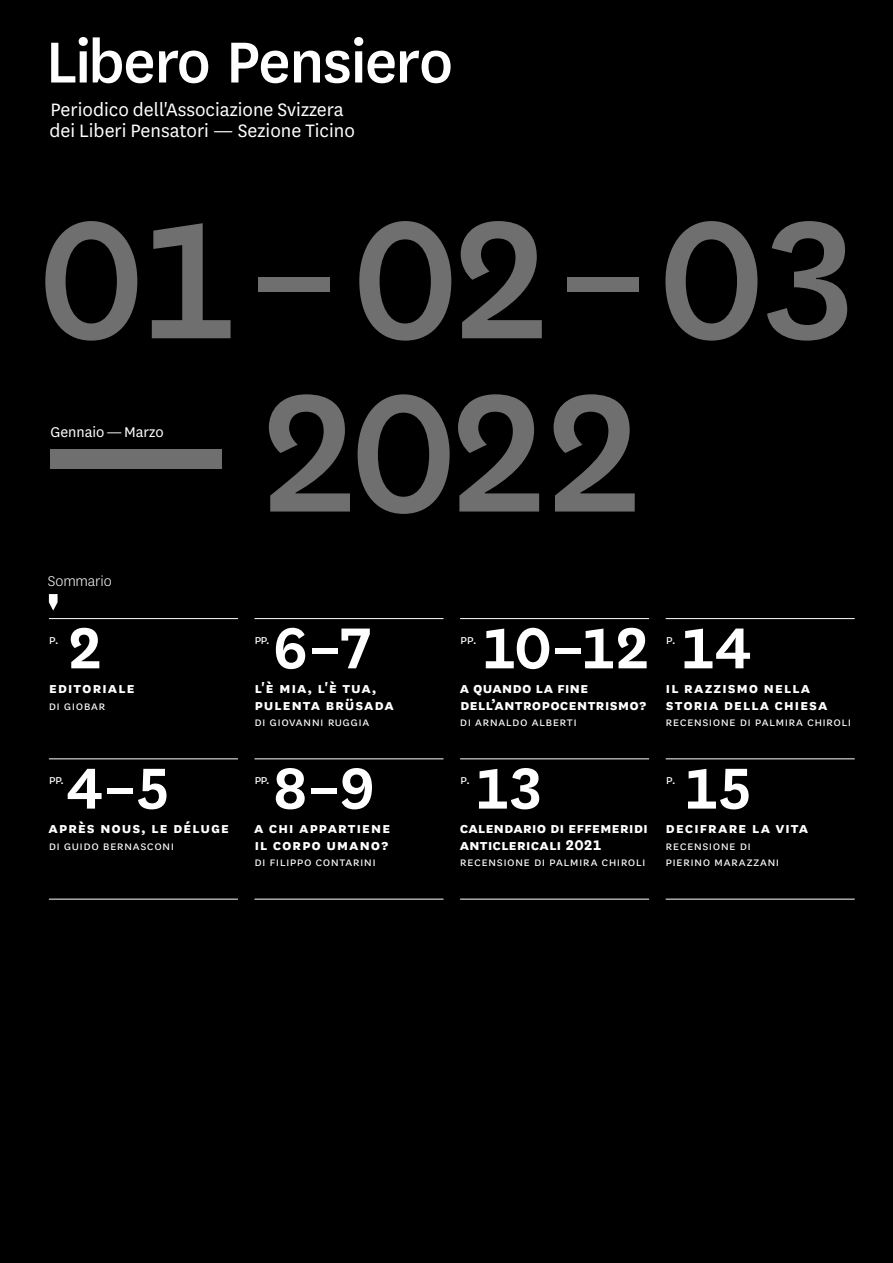
<style>
.page{position:relative;width:893px;height:1263px;background:#000}
.page>*{position:absolute;margin:0;border:0;box-sizing:border-box;transform-origin:0 0}
.t1{font:500 195px "National";letter-spacing:-.08em;color:#706f6f}
.t2{font:600 67.5px "National";letter-spacing:-.07em;color:#fff}
.t3{font:500 67.5px "National";letter-spacing:-.025em;color:#fff}
.t4{font:21px/21px "National";color:#fff}
.t5{font:700 16.5px/16.5px "National";letter-spacing:.04em;color:#fff}
.t6{font:700 16.5px/16.5px "National";letter-spacing:-.005em;color:#fff}
.t7{font:700 16.5px/16.5px "National";color:#fff}
.t8{font:16.5px "National";color:#fff}
.t9{font:300 16.5px "National";letter-spacing:-.01em;color:#fff}
.t10{font:14.25px "National";letter-spacing:-.06em;color:#fff}
.t11{font:13.5px/16.5px "National";letter-spacing:.03em;color:#fff}
.s1{font-size:269.1px}
</style>
<div class="page">
<hr style="left:49px;top:618px;width:189px;height:1px;background:#fff">
<hr style="left:49px;top:759px;width:189px;height:1px;background:#fff">
<hr style="left:49px;top:899px;width:189px;height:1px;background:#fff">
<hr style="left:254px;top:618px;width:189px;height:1px;background:#fff">
<hr style="left:254px;top:759px;width:189px;height:1px;background:#fff">
<hr style="left:254px;top:899px;width:189px;height:1px;background:#fff">
<hr style="left:460px;top:618px;width:189px;height:1px;background:#fff">
<hr style="left:460px;top:759px;width:189px;height:1px;background:#fff">
<hr style="left:460px;top:899px;width:189px;height:1px;background:#fff">
<hr style="left:666px;top:618px;width:189px;height:1px;background:#fff">
<hr style="left:666px;top:759px;width:189px;height:1px;background:#fff">
<hr style="left:666px;top:899px;width:189px;height:1px;background:#fff">
<svg style="left:49px;top:594px;width:9px;height:16px"></svg>
<h2 class="t3" style="left:46px;top:16px;width:409px">Libero Pensiero</h2>
<h3 class="t4" style="left:50px;top:98px;width:307px">Periodico dell'Associazione Svizzera dei Liberi Pensatori — Sezione Ticino</h3>
<h1 class="t1" style="left:36px;top:146px;width:832px">01– 02 –03</h1>
<h1 class="t1" style="left:37px;top:319px;width:613px"><span class="s1">—</span> 2022</h1>
<p class="t8" style="left:50px;top:421px;width:115px">Gennaio — Marzo</p>
<p class="t9" style="left:48px;top:570px;width:65px">Sommario</p>
<p class="t10" style="left:49px;top:630px;width:12px">p.</p>
<h2 class="t2" style="left:65px;top:601px;width:40px">2</h2>
<p class="t5" style="left:49px;top:679px;width:85px">Editoriale</p>
<p class="t11" style="left:49px;top:697px;width:58px">di giobar</p>
<p class="t10" style="left:49px;top:770px;width:17px">pp.</p>
<h2 class="t2" style="left:65px;top:741px;width:108px">4–5</h2>
<p class="t5" style="left:49px;top:819px;width:182px">APRÈS NOUS, LE DÉLUGE</p>
<p class="t11" style="left:49px;top:837px;width:127px">di Guido Bernasconi</p>
<p class="t10" style="left:254px;top:630px;width:17px">pp.</p>
<h2 class="t2" style="left:271px;top:601px;width:106px">6–7</h2>
<p class="t5" style="left:254px;top:679px;width:124px">L'È MIA, L'È TUA,<br>PULENTA BRÜSADA</p>
<p class="t11" style="left:254px;top:713px;width:116px">di Giovanni Ruggia</p>
<p class="t10" style="left:254px;top:770px;width:17px">pp.</p>
<h2 class="t2" style="left:271px;top:741px;width:107px">8–9</h2>
<p class="t5" style="left:254px;top:819px;width:83px">A CHI APPARTI</p>
<p class="t5" style="left:254px;top:819px;width:138px;text-align:right">ENE<br>IL CORPO UMANO?</p>
<p class="t11" style="left:254px;top:853px;width:123px">di Filippo Contarini</p>
<p class="t10" style="left:460px;top:630px;width:18px">pp.</p>
<h2 class="t2" style="left:480px;top:601px;width:274px">10–12 14</h2>
<p class="t7" style="left:460px;top:679px;width:130px">A QUANDO LA FINE<br>DELL’ANTROPOcen</p>
<p class="t10" style="left:666px;top:630px;width:12px">p.</p>
<p class="t5" style="left:666px;top:679px;width:128px">IL RAZZISMO NELLA<br>STORIA</p>
<p class="t5" style="left:724px;top:695px;width:29px">DELLA</p>
<p class="t5" style="left:774px;top:695px;width:54px">CHIESA</p>
<p class="t11" style="left:666px;top:713px;width:187px">Recensione di Palmira Chiroli</p>
<p class="t5" style="left:588px;top:695px;width:60px">trismo?</p>
<p class="t11" style="left:460px;top:713px;width:118px">di Arnaldo Alberti</p>
<p class="t10" style="left:460px;top:770px;width:12px">p.</p>
<h2 class="t2" style="left:473px;top:741px;width:74px">13</h2>
<p class="t5" style="left:460px;top:819px;width:54px">CALENDARIO</p>
<p class="t6" style="left:460px;top:819px;width:168px;text-indent:90px">DI EFFEMERIDI<br>ANTICLERICALI 2021</p>
<p class="t11" style="left:460px;top:853px;width:187px">Recensione di Palmira Chiroli</p>
<p class="t10" style="left:666px;top:770px;width:12px">p.</p>
<h2 class="t2" style="left:682px;top:741px;width:74px">15</h2>
<p class="t5" style="left:666px;top:819px;width:53px">DECIFRAR</p>
<p class="t5" style="left:738px;top:819px;width:56px">E LA VITA</p>
<p class="t11" style="left:666px;top:837px;width:115px">Recensione di<br>Pierino Marazzani</p>
</div>
